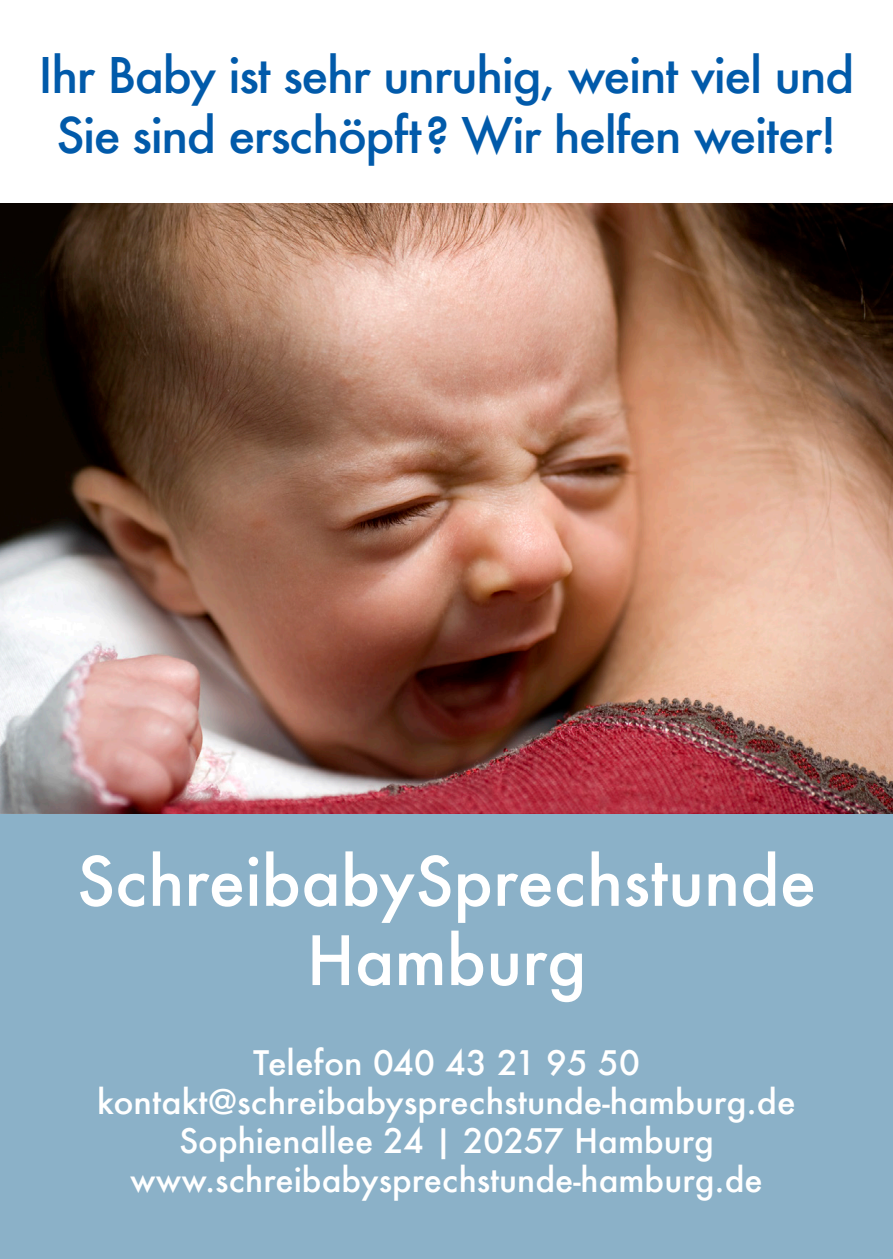
<style>
.page{position:relative;width:893px;height:1259px;background:#fff}
.page>*{position:absolute;margin:0;border:0;box-sizing:border-box;transform-origin:0 0}
.t1{font:500 66px/79.2px "Futura";color:#fff;text-align:center}
.t2{font:500 48px/60px "Futura";letter-spacing:-.03em;color:#015aaa;text-align:center}
.t3{font:500 33px/39px "Futura";color:#fff;text-align:center}
</style>
<div class="page">
<div style="left:0;top:813px;width:893px;height:446px;background:#8bb1c8"></div>
<img style="left:0;top:203px;width:893px;height:610px">
<h2 class="t2" style="left:39px;top:44px;width:817px">Ihr Baby ist sehr unruhig, weint viel und<br>Sie sind erschöpft? Wir helfen weiter!</h2>
<h1 class="t1" style="left:77px;top:841px;width:741px">SchreibabySprechstunde<br>Hamburg</h1>
<p class="t3" style="left:97px;top:1043px;width:700px">Telefon 040 43 21 95 50 kontakt@schreibabysprechstunde-hamburg.de Sophienallee 24 | 20257 Hamburg www.schreibabysprechstunde-hamburg.de</p>
</div>
